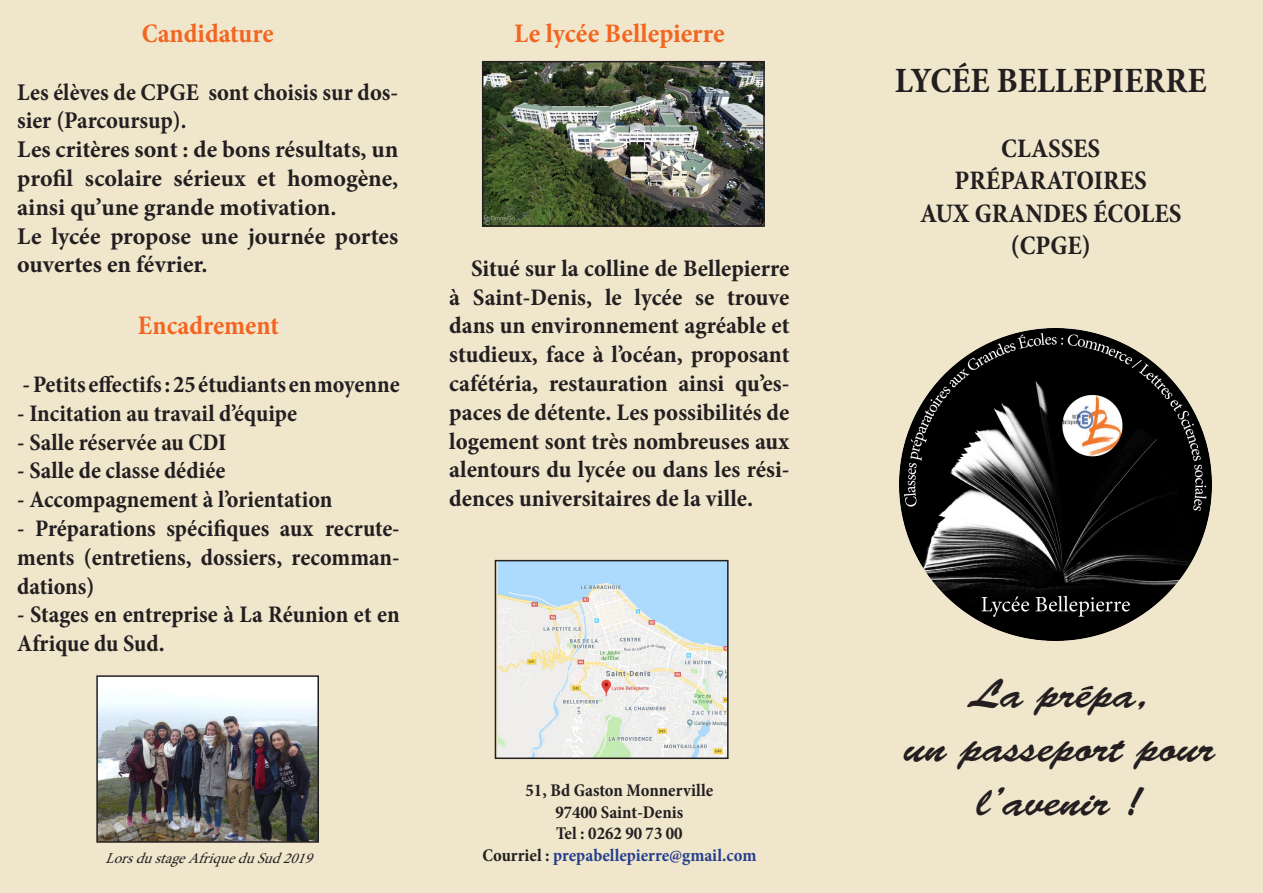
<style>
.page{position:relative;width:1263px;height:893px;background:#f0e6cc}
.page>*{position:absolute;margin:0;border:0;box-sizing:border-box;transform-origin:0 0}
.t1{font:40.5px/54px "Brush Script Std";color:#231f20;text-align:center;scale:1.11 1}
.t2{font:700 condensed 36px "Minion Pro";color:#231f20}
.t3{font:700 condensed 27px "Minion Pro";color:#231f20}
.t4{font:700 condensed 27px "Minion Pro";color:#f36621}
.t5{font:700 condensed 24px/28.8px "Minion Pro";color:#231f20;text-align:justify}
.t6{font:700 24px/28.8px "Minion Pro";color:#231f20;text-align:justify}
.t7{font:700 24px/28.8px "Minion Pro";color:#231f20;scale:.94 1}
.t8{font:700 condensed 18px "Minion Pro";color:#231f20}
.t9{font:700 condensed 18px "Minion Pro";color:#253f8e}
.t10{font:italic 15px "Minion Pro";color:#231f20}
.s1{color:#231f20}
</style>
<div class="page">
<img style="left:485px;top:64px;width:277px;height:160px">
<div style="left:482px;top:61px;width:283px;height:166px;border:2px solid #231f20"></div>
<img style="left:498px;top:563px;width:228px;height:193px">
<div style="left:495px;top:560px;width:234px;height:199px;border:2px solid #231f20"></div>
<img style="left:899px;top:329px;width:312px;height:312px">
<img style="left:99px;top:678px;width:217px;height:162px">
<div style="left:96px;top:675px;width:223px;height:168px;border:2px solid #231f20"></div>
<p class="t4" style="left:142px;top:15px;width:133px">Candidature</p>
<p class="t4" style="left:514px;top:15px;width:212px">Le lycée Bellepierre</p>
<p class="t7" style="left:17px;top:77px;width:407px">Les élèves de CPGE sont choisis sur dos&shy;sier (Parcoursup).</p>
<p class="t6" style="left:17px;top:135px;width:383px">Les critères sont : de bons résultats, un profil scolaire sérieux et homogène, ainsi qu’une grande motivation.</p>
<p class="t6" style="left:17px;top:221px;width:382px">Le lycée propose une journée portes ouvertes en février.</p>
<p class="t5" style="left:449px;top:254px;width:342px;text-indent:22px">Situé sur la colline de Bellepierre à Saint-Denis, le lycée se trouve dans un environnement agréable et studieux, face à l’océan, proposant cafétéria, restauration ainsi qu’es&shy;paces de détente. Les possibilités de logement sont très nombreuses aux alentours du lycée ou dans les rési&shy;dences universitaires de la ville.</p>
<p class="t4" style="left:138px;top:307px;width:143px">Encadrement</p>
<p class="t5" style="left:23px;top:370px;width:379px">- Petits effectifs : 25 étudiants en moyenne</p>
<p class="t5" style="left:17px;top:398px;width:281px">- Incitation au travail d’équipe</p>
<p class="t5" style="left:17px;top:427px;width:211px">- Salle réservée au CDI</p>
<p class="t5" style="left:17px;top:456px;width:210px">- Salle de classe dédiée</p>
<p class="t5" style="left:17px;top:485px;width:317px">- Accompagnement à l’orientation</p>
<p class="t5" style="left:17px;top:514px;width:384px">- Préparations spécifiques aux recrute&shy;ments (entretiens, dossiers, recomman&shy;dations)</p>
<p class="t5" style="left:17px;top:600px;width:384px">- Stages en entreprise à La Réunion et en<br>Afrique du Sud.</p>
<p class="t10" style="left:105px;top:848px;width:216px">LorsdustageAfriqueduSud2019</p>
<p class="t8" style="left:526px;top:778px;width:189px">51, Bd Gaston Monnerville</p>
<p class="t8" style="left:555px;top:800px;width:129px">97400 Saint-Denis</p>
<p class="t8" style="left:556px;top:821px;width:128px">Tel : 0262 90 73 00</p>
<p class="t9" style="left:482px;top:843px;width:275px"><span class="s1">Courriel :</span> prepabellepierre@gmail.com</p>
<p class="t2" style="left:895px;top:56px;width:313px">LYCÉE BELLEPIERRE</p>
<p class="t3" style="left:1001px;top:130px;width:100px">CLASSES</p>
<p class="t3" style="left:955px;top:162px;width:194px">PRÉPARATOIRES</p>
<p class="t3" style="left:920px;top:194px;width:263px">AUX GRANDES ÉCOLES</p>
<p class="t3" style="left:1011px;top:227px;width:81px">(CPGE)</p>
<p class="t1" style="left:970px;top:668px;width:164px">La prépa,</p>
<p class="t1" style="left:904px;top:722px;width:281px">un passeport pour l’avenir !</p>
</div>
